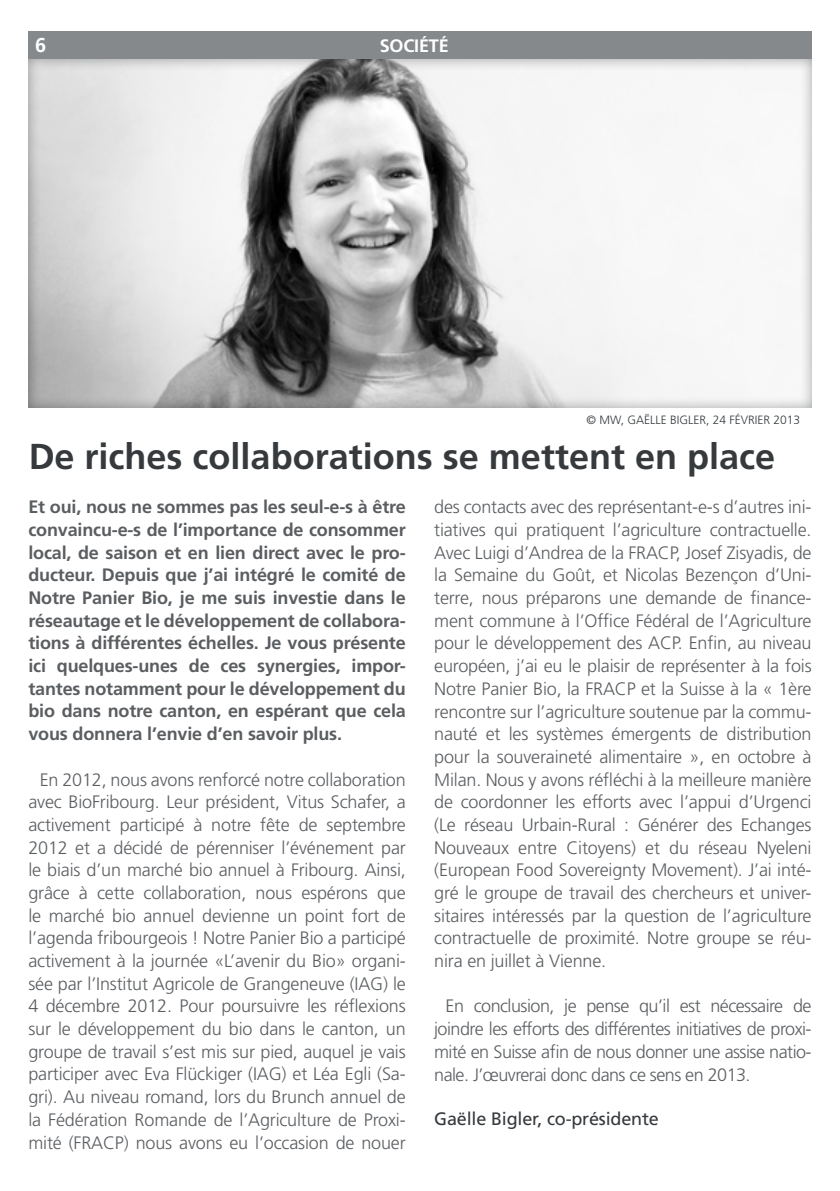
<style>
.page{position:relative;width:840px;height:1191px;background:#fff}
.page>*{position:absolute;margin:0;border:0;box-sizing:border-box;transform-origin:0 0}
.t1{font:700 36px "Frutiger";color:#363a3d}
.t2{font:700 20px "Frutiger";color:#fff}
.t3{font:300 18px/22.6px "Frutiger";letter-spacing:-.01em;color:#5b5e61;text-align:justify}
.t4{font:700 18px/22.6px "Frutiger";letter-spacing:-.01em;color:#5b5e61;text-align:justify}
.t5{font:18px "Frutiger";letter-spacing:-.01em;color:#363a3d}
.t6{font:700 18px "Frutiger";letter-spacing:-.01em;color:#fff}
.t7{font:300 12px "Frutiger";color:#363a3d}
</style>
<div class="page">
<div style="left:28px;top:31px;width:783px;height:29px;background:#86898c"></div>
<div style="left:26px;top:59px;width:786px;height:350px;background:#5b5e61;opacity:.55"></div>
<p class="t2" style="left:35px;top:33px;width:13px">6</p>
<p class="t6" style="left:379px;top:35px;width:70px">société</p>
<p class="t7" style="left:586px;top:413px;width:70px">© MW, Gaëlle</p>
<p class="t7" style="left:669px;top:413px;width:132px">Bigler, 24 février 2013</p>
<h1 class="t1" style="left:28px;top:436px;width:748px">De riches collaborations se mettent en place</h1>
<p class="t4" style="left:28px;top:496px;width:379px">Et oui, nous ne sommes pas les seul-e-s à être convaincu-e-s de l’importance de consommer local, de saison et en lien direct avec le pro&shy;ducteur. Depuis que j’ai intégré le comité de Notre Panier Bio, je me suis investie dans le réseautage et le développement de collabora&shy;tions à différentes échelles. Je vous présente ici quelques-unes de ces synergies, impor&shy;tantes notamment pour le développement du bio dans notre canton, en espérant que cela vous donnera l’envie d’en savoir plus.</p>
<p class="t3" style="left:28px;top:768px;width:379px;text-indent:11px">En 2012, nous avons renforcé notre collaboration avec BioFribourg. Leur président, Vitus Schafer, a activement participé à notre fête de septembre 2012 et a décidé de pérenniser l’événement par le biais d’un marché bio annuel à Fribourg. Ainsi, grâce à cette collaboration, nous espérons que le marché bio annuel devienne un point fort de l’agenda fribourgeois ! Notre Panier Bio a participé activement à la journée «L’avenir du Bio» organi&shy;sée par l’Institut Agricole de Grangeneuve (IAG) le 4 décembre 2012. Pour poursuivre les réflexions sur le développement du bio dans le canton, un groupe de travail s’est mis sur pied, auquel je vais participer avec Eva Flückiger (IAG) et Léa Egli (Sa&shy;gri). Au niveau romand, lors du Brunch annuel de la Fédération Romande de l’Agriculture de Proxi&shy;mité (FRACP) nous avons eu l’occasion de nouer</p>
<p class="t3" style="left:434px;top:496px;width:379px">des contacts avec des représentant-e-s d’autres ini&shy;tiatives qui pratiquent l’agriculture contractuelle.<br>Avec Luigi d’Andrea de la FRACP, Josef Zisyadis, de la Semaine du Goût, et Nicolas Bezençon d’U ni&shy;terre, nous préparons une demande de finance&shy;ment commune à l’Office Fédéral de l’Agriculture pour le développement des ACP. Enfin, au niveau européen, j’ai eu le plaisir de représenter à la fois Notre Panier Bio, la FRACP et la Suisse à la « 1ère rencontre sur l’agriculture soutenue par la commu&shy;nauté et les systèmes émergents de distribution pour la souveraineté alimentaire », en octobre à Milan. Nous y avons réfléchi à la meilleure manière de coordonner les efforts avec l’appui d’U rgenci (Le réseau U rbain-Rural : Générer des Echanges Nouveaux entre Citoyens) et du réseau Nyeleni (European Food Sovereignty Movement). J’ai inté&shy;gré le groupe de travail des chercheurs et univer&shy;sitaires intéressés par la question de l’agriculture contractuelle de proximité. Notre groupe se réu&shy;nira en juillet à Vienne.</p>
<p class="t3" style="left:434px;top:995px;width:379px;text-indent:11px">En conclusion, je pense qu’il est nécessaire de joindre les efforts des différentes initiatives de proxi&shy;mité en Suisse afin de nous donner une assise natio&shy;nale. J’œuvrerai donc dans ce sens en 2013.</p>
<p class="t5" style="left:434px;top:1107px;width:226px">Gaëlle Bigler, co-présidente</p>
</div>
